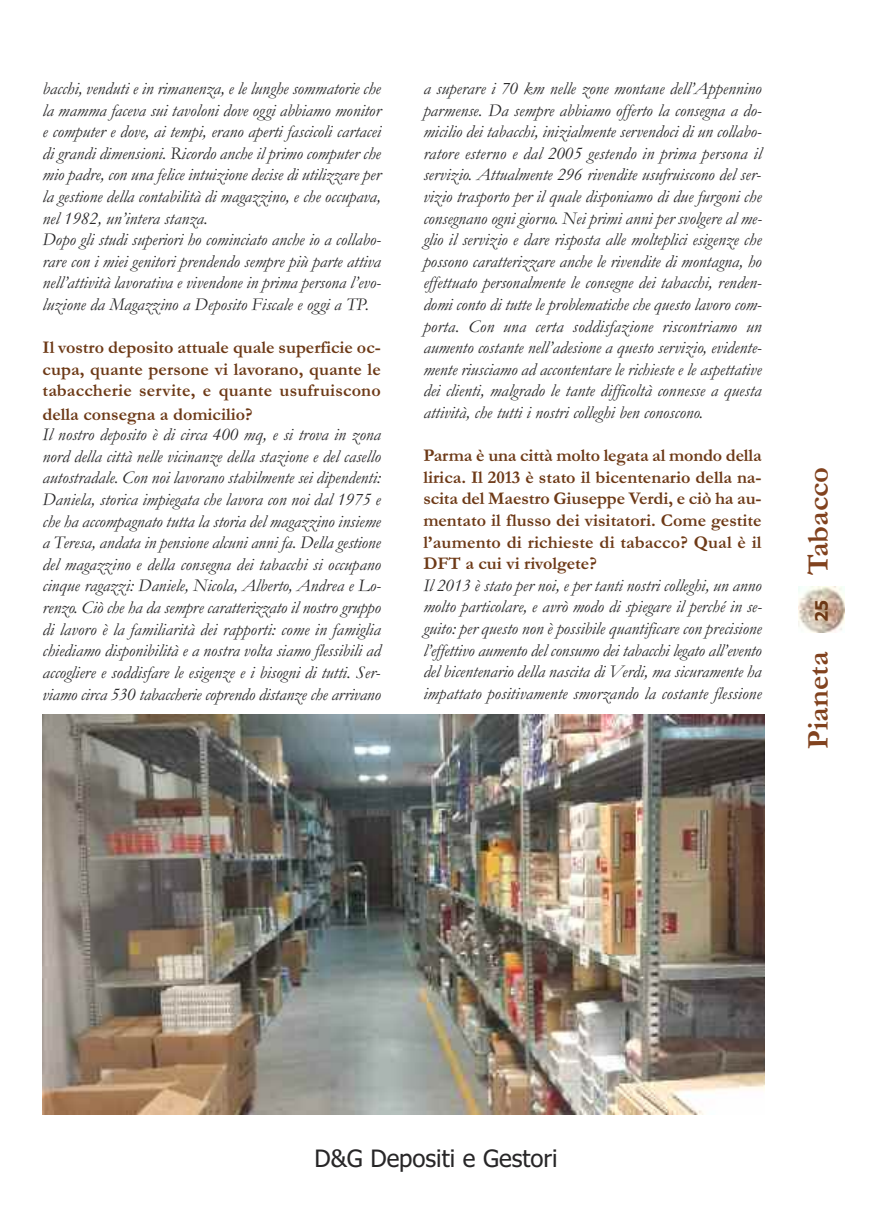
<style>
.page{position:relative;width:872px;height:1212px;background:#fff}
.page>*{position:absolute;margin:0;border:0;box-sizing:border-box;transform-origin:0 0}
.t1{font:700 30.6px "Garamond";color:#81421e}
.t2{font:24px "Tahoma";color:#272627}
.t3{font:italic 18px/21.6px "Garamond";color:#272627;text-align:justify}
.t4{font:700 18px/21.6px "Garamond";letter-spacing:.01em;color:#6d3916;text-align:justify}
.t5{font:700 17.25px "Tahoma";color:#6d3916}
</style>
<div class="page">
<img style="left:798px;top:586px;width:46px;height:46px">
<img style="left:43px;top:715px;width:721px;height:400px">
<p class="t3" style="left:43px;top:77px;width:340px;text-align:left">bacchi, venduti e in rimanenza, e le lunghe sommatorie che la mamma faceva sui tavoloni dove oggi abbiamo monitor e computer e dove, ai tempi, erano aperti fascicoli cartacei di grandi dimensioni. Ricordo anche il primo computer che mio padre, con una felice intuizione decise di utilizzare per la gestione della contabilità di magazzino, e che occupava, nel 1982, un’intera stanza.<br>Dopo gli studi superiori ho cominciato anche io a collabo&shy;rare con i miei genitori prendendo sempre più parte attiva nell’attività lavorativa e vivendone in prima persona l’evo&shy;luzione da Magazzino a Deposito Fiscale e oggi a TP.</p>
<p class="t4" style="left:43px;top:336px;width:340px">Il vostro deposito attuale quale superficie oc&shy;cupa, quante persone vi lavorano, quante le tabaccherie servite, e quante usufruiscono</p>
<p class="t4" style="left:43px;top:403px;width:212px">della consegna a domicilio?</p>
<p class="t3" style="left:43px;top:423px;width:340px">Il nostro deposito è di circa 400 mq, e si trova in zona nord della città nelle vicinanze della stazione e del casello autostradale. Con noi lavorano stabilmente sei dipendenti:<br>Daniela, storica impiegata che lavora con noi dal 1975 e che ha accompagnato tutta la storia del magazzino insieme a Teresa, andata in pensione alcuni anni fa. Della gestione del magazzino e della consegna dei tabacchi si occupano cinque ragazzi: Daniele, Nicola, Alberto, Andrea e Lo&shy;renzo. Ciò che ha da sempre caratterizzato il nostro gruppo di lavoro è la familiarità dei rapporti: come in famiglia chiediamo disponibilità e a nostra volta siamo flessibili ad accogliere e soddisfare le esigenze e i bisogni di tutti. Ser&shy;viamo circa 530 tabaccherie coprendo distanze che arrivano</p>
<p class="t3" style="left:423px;top:77px;width:340px">a superare i 70 km nelle zone montane dell’Appennino parmense. Da sempre abbiamo offerto la consegna a do&shy;micilio dei tabacchi, inizialmente servendoci di un collabo&shy;ratore esterno e dal 2005 gestendo in prima persona il servizio. Attualmente 296 rivendite usufruiscono del ser&shy;vizio trasporto per il quale disponiamo di due furgoni che consegnano ogni giorno. Nei primi anni per svolgere al me&shy;glio il servizio e dare risposta alle molteplici esigenze che possono caratterizzare anche le rivendite di montagna, ho effettuato personalmente le consegne dei tabacchi, renden&shy;domi conto di tutte le problematiche che questo lavoro com&shy;porta. Con una certa soddisfazione riscontriamo un aumento costante nell’adesione a questo servizio, evidente&shy;mente riusciamo ad accontentare le richieste e le aspettative dei clienti, malgrado le tante difficoltà connesse a questa attività, che tutti i nostri colleghi ben conoscono.</p>
<p class="t4" style="left:423px;top:444px;width:340px">Parma è una città molto legata al mondo della lirica. Il 2013 è stato il bicentenario della na&shy;scita del Maestro Giuseppe Verdi, e ciò ha au&shy;mentato il flusso dei visitatori. Come gestite l’aumento di richieste di tabacco? Qual è il DFT a cui vi rivolgete?</p>
<p class="t3" style="left:423px;top:574px;width:340px">Il 2013 è stato per noi, e per tanti nostri colleghi, un anno molto particolare, e avrò modo di spiegare il perché in se&shy;guito: per questo non è possibile quantificare con precisione l’effettivo aumento del consumo dei tabacchi legato all’evento del bicentenario della nascita di Verdi, ma sicuramente ha impattato positivamente smorzando la costante flessione</p>
<h1 class="t1" style="left:799px;top:575px;width:110px;rotate:-90deg">Tabacco</h1>
<p class="t5" style="left:811px;top:622px;width:24px;rotate:-90deg">25</p>
<h1 class="t1" style="left:799px;top:749px;width:99px;rotate:-90deg">Pianeta</h1>
<h2 class="t2" style="left:314px;top:1144px;width:245px">D&amp;G Depositi e Gestori</h2>
</div>
